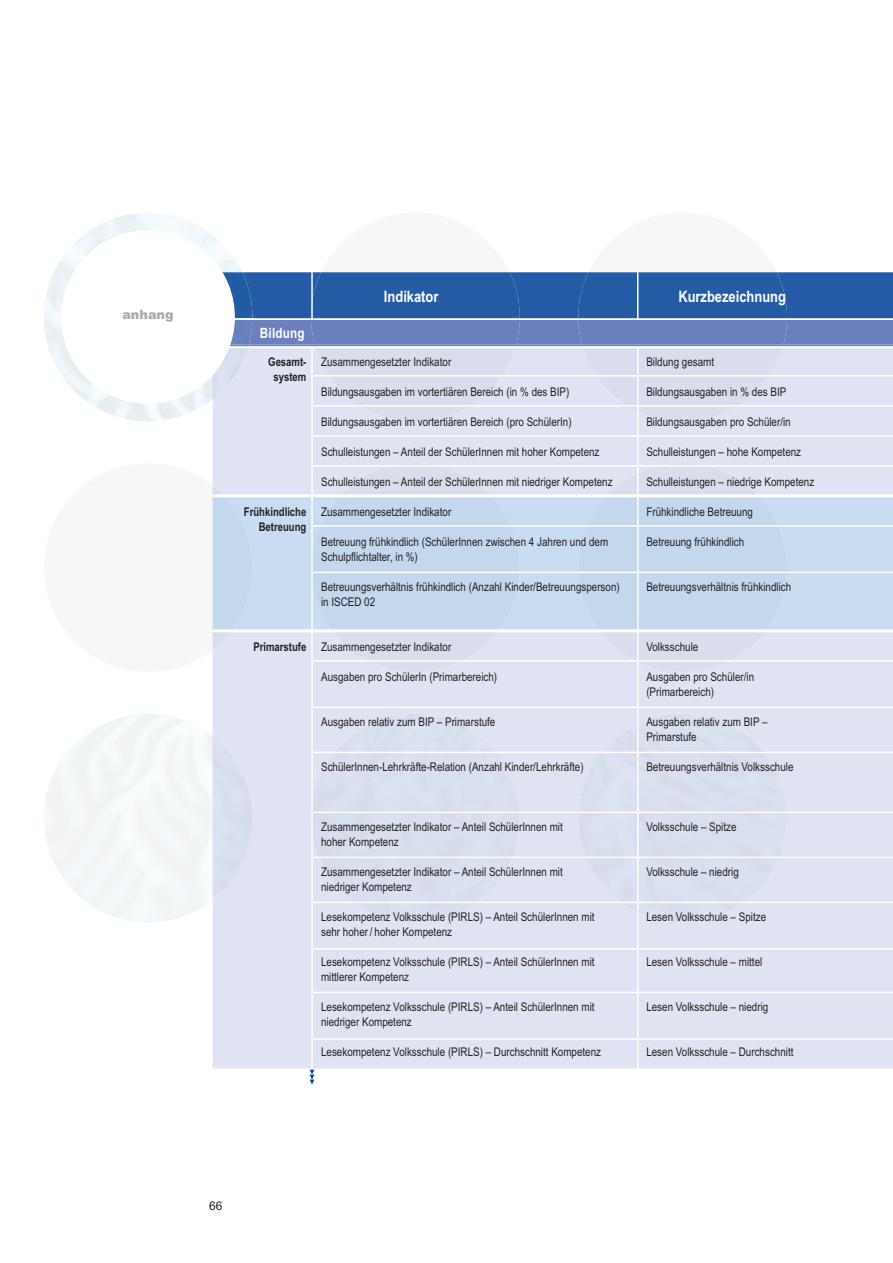
<style>
.page{position:relative;width:893px;height:1263px;background:#fff}
.page>*{position:absolute;margin:0;border:0;box-sizing:border-box;transform-origin:0 0}
.t1{font:700 15.75px "Arial Narrow";color:#fff}
.t2{font:700 14.25px "Arial Narrow";letter-spacing:.015em;color:#fff}
.t3{font:900 12.75px "Arial";color:#a8a9ad}
.t4{font:12px/15px "Arial Narrow";color:#231f20}
.t5{font:700 12px/15px "Arial Narrow";color:#231f20;text-align:center}
.t6{font:12px "Arial";color:#231f20}
</style>
<div class="page">
<div style="left:44px;top:463px;width:209px;height:209px;background:#f7f7f8;border-radius:50%"></div>
<div style="left:311px;top:213px;width:209px;height:208px;background:#f7f7f8;border-radius:50%"></div>
<div style="left:578px;top:213px;width:209px;height:208px;background:#f7f7f8;border-radius:50%"></div>
<div style="left:213px;top:421px;width:680px;height:647px;background:#e0e4f2"></div>
<div style="left:213px;top:736px;width:40px;height:164px;background:#dae0ef"></div>
<div style="left:313px;top:714px;width:207px;height:208px;background:#dae0ee"></div>
<div style="left:578px;top:714px;width:209px;height:208px;background:#dae0ee"></div>
<div style="left:253px;top:497px;width:640px;height:132px;background:#c8ddf1"></div>
<svg style="left:213px;top:485px;width:40px;height:165px;background:#c9daee"></svg>
<svg style="left:313px;top:463px;width:207px;height:209px;background:#cddbed"></svg>
<svg style="left:578px;top:463px;width:209px;height:209px;background:#cddbed"></svg>
<hr style="left:312px;top:435px;width:581px;height:2px;background:#fff">
<hr style="left:312px;top:465px;width:581px;height:2px;background:#fff">
<hr style="left:312px;top:525px;width:581px;height:2px;background:#fff">
<hr style="left:312px;top:572px;width:581px;height:1px;background:#fff">
<hr style="left:213px;top:629px;width:680px;height:3px;background:#fff">
<hr style="left:312px;top:660px;width:581px;height:2px;background:#fff">
<hr style="left:312px;top:707px;width:581px;height:1px;background:#fff">
<hr style="left:312px;top:752px;width:581px;height:1px;background:#fff">
<hr style="left:312px;top:812px;width:581px;height:1px;background:#fff">
<hr style="left:312px;top:857px;width:581px;height:1px;background:#fff">
<hr style="left:312px;top:902px;width:581px;height:1px;background:#fff">
<hr style="left:312px;top:948px;width:581px;height:2px;background:#fff">
<hr style="left:312px;top:992px;width:581px;height:1px;background:#fff">
<hr style="left:312px;top:1038px;width:581px;height:2px;background:#fff">
<hr style="left:213px;top:494px;width:680px;height:3px;background:#fff">
<hr style="left:311px;top:346px;width:2px;height:850px;background:#fff">
<hr style="left:637px;top:347px;width:2px;height:844px;background:#fff">
<svg style="left:242px;top:272px;width:651px;height:149px;background:#92a8d0"></svg>
<img style="left:213px;top:344px;width:36px;height:55px">
<img style="left:223px;top:272px;width:30px;height:72px">
<div style="left:61px;top:230px;width:174px;height:174px;background:#fff;border-radius:50%"></div>
<svg style="left:310px;top:1070px;width:4px;height:14px"></svg>
<p class="t3" style="left:122px;top:307px;width:53px">anhang</p>
<p class="t2" style="left:260px;top:325px;width:46px">Bildung</p>
<p class="t5" style="left:268px;top:354px;width:40px">Gesamt&shy;system</p>
<p class="t5" style="left:244px;top:504px;width:64px;text-align:right">Frühkindliche<br>Betreuung</p>
<p class="t5" style="left:253px;top:639px;width:55px">Primarstufe</p>
<h1 class="t1" style="left:384px;top:287px;width:56px">Indikator</h1>
<h1 class="t1" style="left:678px;top:287px;width:109px">Kurzbezeichnung</h1>
<p class="t4" style="left:321px;top:354px;width:132px">Zusammengesetzter Indikator</p>
<p class="t4" style="left:321px;top:384px;width:250px">Bildungsausgaben im vortertiären Bereich (in % des BIP)</p>
<p class="t4" style="left:321px;top:414px;width:252px">Bildungsausgaben im vortertiären Bereich (pro SchülerIn)</p>
<p class="t4" style="left:321px;top:444px;width:280px">Schulleistungen – Anteil der SchülerInnen mit hoher Kompetenz</p>
<p class="t4" style="left:321px;top:474px;width:293px">Schulleistungen – Anteil der SchülerInnen mit niedriger Kompetenz</p>
<p class="t4" style="left:321px;top:504px;width:132px">Zusammengesetzter Indikator</p>
<p class="t4" style="left:321px;top:534px;width:289px">Betreuung frühkindlich (SchülerInnen zwischen 4 Jahren und dem<br>Schulpflichtalter, in %)</p>
<p class="t4" style="left:321px;top:579px;width:300px">Betreuungsverhältnis frühkindlich (Anzahl Kinder/Betreuungsperson) in ISCED 02</p>
<p class="t4" style="left:321px;top:639px;width:132px">Zusammengesetzter Indikator</p>
<p class="t4" style="left:321px;top:669px;width:178px">Ausgaben pro SchülerIn (Primarbereich)</p>
<p class="t4" style="left:321px;top:714px;width:176px">Ausgaben relativ zum BIP – Primarstufe</p>
<p class="t4" style="left:321px;top:759px;width:264px">SchülerInnen-Lehrkräfte-Relation (Anzahl Kinder/Lehrkräfte)</p>
<p class="t4" style="left:646px;top:354px;width:69px">Bildung gesamt</p>
<p class="t4" style="left:646px;top:384px;width:142px">Bildungsausgaben in % des BIP</p>
<p class="t4" style="left:646px;top:414px;width:146px">Bildungsausgaben pro Schüler/in</p>
<p class="t4" style="left:646px;top:444px;width:156px">Schulleistungen – hohe Kompetenz</p>
<p class="t4" style="left:646px;top:474px;width:169px">Schulleistungen – niedrige Kompetenz</p>
<p class="t4" style="left:646px;top:504px;width:108px">Frühkindliche Betreuung</p>
<p class="t4" style="left:646px;top:534px;width:99px">Betreuung frühkindlich</p>
<p class="t4" style="left:646px;top:579px;width:146px">Betreuungsverhältnis frühkindlich</p>
<p class="t4" style="left:646px;top:639px;width:53px">Volksschule</p>
<p class="t4" style="left:646px;top:669px;width:109px">Ausgaben pro Schüler/in (Primarbereich)</p>
<p class="t4" style="left:646px;top:714px;width:123px">Ausgaben relativ zum BIP –<br>Primarstufe</p>
<p class="t4" style="left:646px;top:759px;width:149px">Betreuungsverhältnis Volksschule</p>
<p class="t4" style="left:321px;top:819px;width:243px">Zusammengesetzter Indikator – Anteil SchülerInnen mit hoher Kompetenz</p>
<p class="t4" style="left:321px;top:864px;width:243px">Zusammengesetzter Indikator – Anteil SchülerInnen mit niedriger Kompetenz</p>
<p class="t4" style="left:321px;top:909px;width:275px">Lesekompetenz Volksschule (PIRLS) – Anteil SchülerInnen mit sehr hoher / hoher Kompetenz</p>
<p class="t4" style="left:321px;top:954px;width:275px">Lesekompetenz Volksschule (PIRLS) – Anteil SchülerInnen mit mittlerer Kompetenz</p>
<p class="t4" style="left:321px;top:999px;width:275px">Lesekompetenz Volksschule (PIRLS) – Anteil SchülerInnen mit niedriger Kompetenz</p>
<p class="t4" style="left:321px;top:1044px;width:282px">Lesekompetenz Volksschule (PIRLS) – Durchschnitt Kompetenz</p>
<p class="t4" style="left:646px;top:819px;width:92px">Volksschule – Spitze</p>
<p class="t4" style="left:646px;top:864px;width:94px">Volksschule – niedrig</p>
<p class="t4" style="left:646px;top:909px;width:121px">Lesen Volksschule – Spitze</p>
<p class="t4" style="left:646px;top:954px;width:117px">Lesen Volksschule – mittel</p>
<p class="t4" style="left:646px;top:999px;width:123px">Lesen Volksschule – niedrig</p>
<p class="t4" style="left:646px;top:1044px;width:149px">Lesen Volksschule – Durchschnitt</p>
<p class="t6" style="left:209px;top:1199px;width:15px">66</p>
</div>
